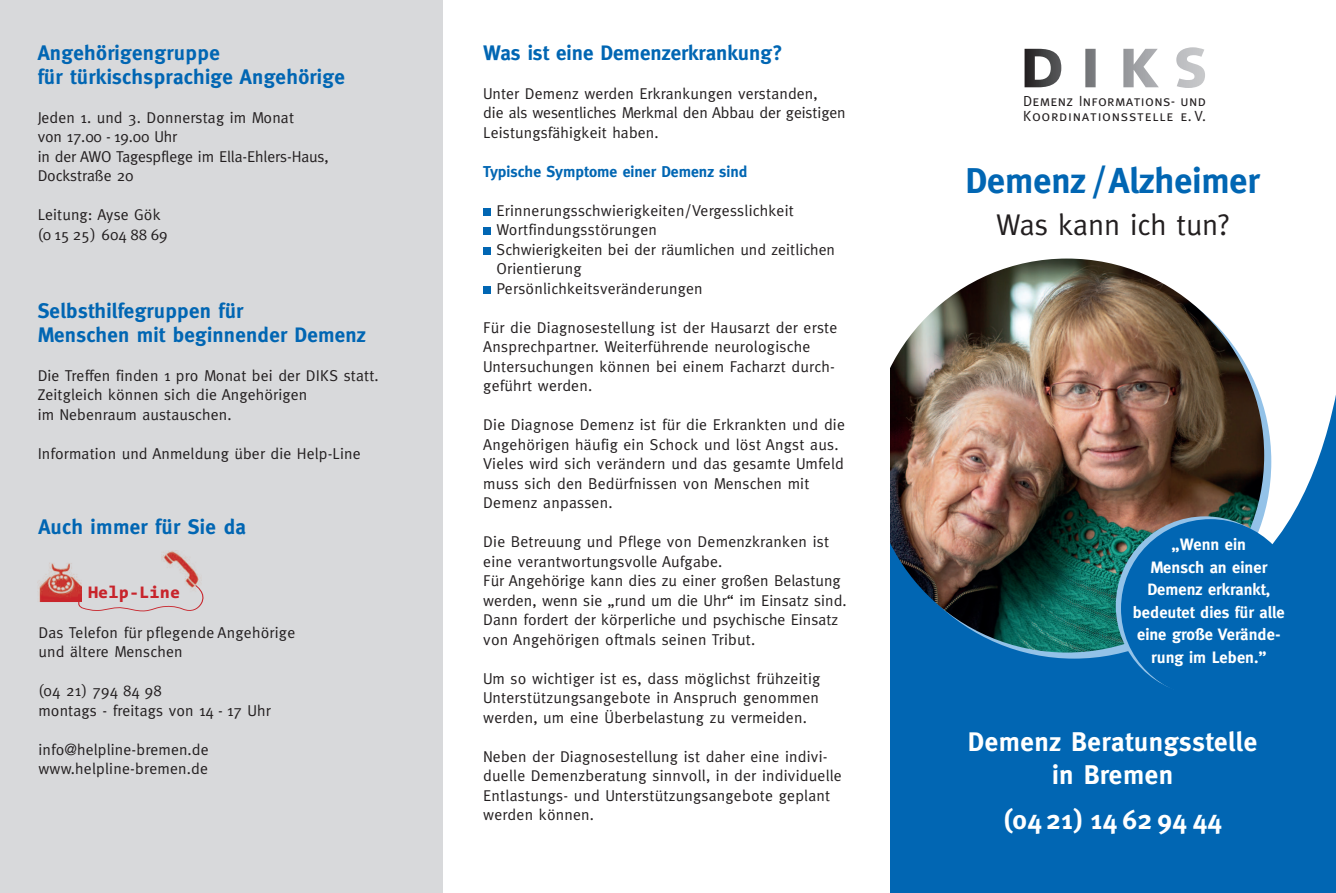
<style>
.page{position:relative;width:1336px;height:893px;background:#fff}
.page>*{position:absolute;margin:0;border:0;box-sizing:border-box;transform-origin:0 0}
.t1{font:700 51px/58.5px "Frutiger";color:#0166b3}
.t2{font:700 36px "Meta";color:#0166b3}
.t3{font:30px "Meta";color:#231f20}
.t4{font:700 27px/33px "Meta";letter-spacing:.02em;color:#fff;text-align:center}
.t5{font:700 21px/24px "Meta";letter-spacing:.01em;color:#0166b3}
.t6{font:800 16.95px "The Sans Mono";letter-spacing:.005em;color:#c8242b}
.t7{font:700 16.5px/22.5px "Meta";color:#fff;text-align:center}
.t8{font:15.75px/19.5px "Meta";letter-spacing:.015em;color:#231f20}
.t9{font:15.75px/19.5px "Meta";letter-spacing:-.005em;color:#231f20}
.t10{font:700 15.75px "Meta";color:#0166b3}
.t11{font:14.7px/14.7px "Meta Caps";letter-spacing:.03em;color:#231f20}
</style>
<div class="page">
<svg style="left:890px;top:284px;width:445px;height:609px;fill:#0166b3"></svg>
<svg style="left:1024px;top:47px;width:180px;height:41px"></svg>
<img style="left:869px;top:259px;width:394px;height:393px;border-radius:50%">
<div style="left:855px;top:0;width:34px;height:893px;background:#fff"></div>
<svg style="left:1115px;top:516px;width:179px;height:179px"></svg>
<div style="left:1120px;top:519px;width:179px;height:179px;background:#0166b3;border-radius:50%"></div>
<div style="left:0;top:0;width:442px;height:893px;background:#d8d9db"></div>
<img style="left:161px;top:550px;width:40px;height:35px">
<svg style="left:78px;top:585px;width:125px;height:26px"></svg>
<img style="left:37px;top:563px;width:45px;height:39px">
<img style="left:78px;top:585px;width:4px;height:17px">
<h3 class="t5" style="left:38px;top:40px;width:308px">Angehörigengruppe<br>für türkischsprachige Angehörige</h3>
<p class="t9" style="left:38px;top:107px;width:292px">Jeden 1. und 3. Donnerstag im Monat<br>von 17.00 - 19.00 Uhr<br>in der AWO Tagespflege im Ella-Ehlers-Haus,<br>Dockstraße 20</p>
<p class="t8" style="left:38px;top:205px;width:131px">Leitung: Ayse Gök (0 15 25) 604 88 69</p>
<h3 class="t5" style="left:38px;top:298px;width:330px">Selbsthilfegruppen für<br>Menschen mit beginnender Demenz</h3>
<p class="t8" style="left:38px;top:365px;width:342px">Die Treffen finden 1 pro Monat bei der DIKS statt.<br>Zeitgleich können sich die Angehörigen<br>im Nebenraum austauschen.</p>
<p class="t8" style="left:38px;top:443px;width:324px">Information und Anmeldung über die Help-Line</p>
<h3 class="t5" style="left:39px;top:514px;width:209px">Auch immer für Sie da</h3>
<p class="t6" style="left:88px;top:586px;width:94px">Help-Line</p>
<p class="t8" style="left:38px;top:622px;width:258px">Das Telefon für pflegende Angehörige und ältere Menschen</p>
<p class="t8" style="left:38px;top:681px;width:234px">(04 21) 794 84 98<br>montags - freitags von 14 - 17 Uhr</p>
<p class="t8" style="left:38px;top:739px;width:172px">info@helpline-bremen.de www.helpline-bremen.de</p>
<h3 class="t5" style="left:483px;top:40px;width:301px">Was ist eine Demenzerkrankung?</h3>
<p class="t8" style="left:483px;top:83px;width:364px">Unter Demenz werden Erkrankungen verstanden,<br>die als wesentliches Merkmal den Abbau der geistigen<br>Leistungsfähigkeit haben.</p>
<p class="t10" style="left:483px;top:162px;width:266px">Typische Symptome einer Demenz sind</p>
<p class="t8" style="left:496px;top:200px;width:340px">Erinnerungsschwierigkeiten/Vergesslichkeit Wortfindungsstörungen<br>Schwierigkeiten bei der räumlichen und zeitlichen Orientierung<br>Persönlichkeitsveränderungen</p>
<p class="t8" style="left:483px;top:317px;width:355px">Für die Diagnosestellung ist der Hausarzt der erste Ansprechpartner. Weiterführende neurologische Untersuchungen können bei einem Facharzt durch&shy;geführt werden.</p>
<p class="t8" style="left:483px;top:415px;width:363px">Die Diagnose Demenz ist für die Erkrankten und die Angehörigen häufig ein Schock und löst Angst aus.<br>Vieles wird sich verändern und das gesamte Umfeld muss sich den Bedürfnissen von Menschen mit Demenz anpassen.</p>
<p class="t8" style="left:483px;top:532px;width:365px">Die Betreuung und Pflege von Demenzkranken ist eine verantwortungsvolle Aufgabe.<br>Für Angehörige kann dies zu einer großen Belastung werden, wenn sie „rund um die Uhr“ im Einsatz sind.<br>Dann fordert der körperliche und psychische Einsatz von Angehörigen oftmals seinen Tribut.</p>
<p class="t8" style="left:483px;top:668px;width:338px;text-align:justify">Um so wichtiger ist es, dass möglichst frühzeitig Unterstützungsangebote in Anspruch genommen werden, um eine Überbelastung zu vermeiden.</p>
<p class="t8" style="left:483px;top:746px;width:360px">Neben der Diagnosestellung ist daher eine indivi&shy;duelle Demenzberatung sinnvoll, in der individuelle Entlastungs- und Unterstützungsangebote geplant werden können.</p>
<h1 class="t1" style="left:479px;top:192px;width:16px">... .</h1>
<p class="t11" style="left:1022px;top:94px;width:184px">Demenz Informations- und<br>Koordinationsstelle e. V.</p>
<h2 class="t2" style="left:965px;top:159px;width:296px">Demenz /Alzheimer</h2>
<h3 class="t3" style="left:996px;top:207px;width:234px">Was kann ich tun?</h3>
<p class="t7" style="left:1132px;top:533px;width:153px">„Wenn ein<br>Mensch an einer<br>Demenz erkrankt, bedeutet dies für alle eine große Verände&shy;rung im Leben.”</p>
<h3 class="t4" style="left:967px;top:725px;width:291px">Demenz Beratungsstelle in Bremen</h3>
<h3 class="t4" style="left:1003px;top:803px;width:219px">(0421) 14 62 94 44</h3>
</div>
